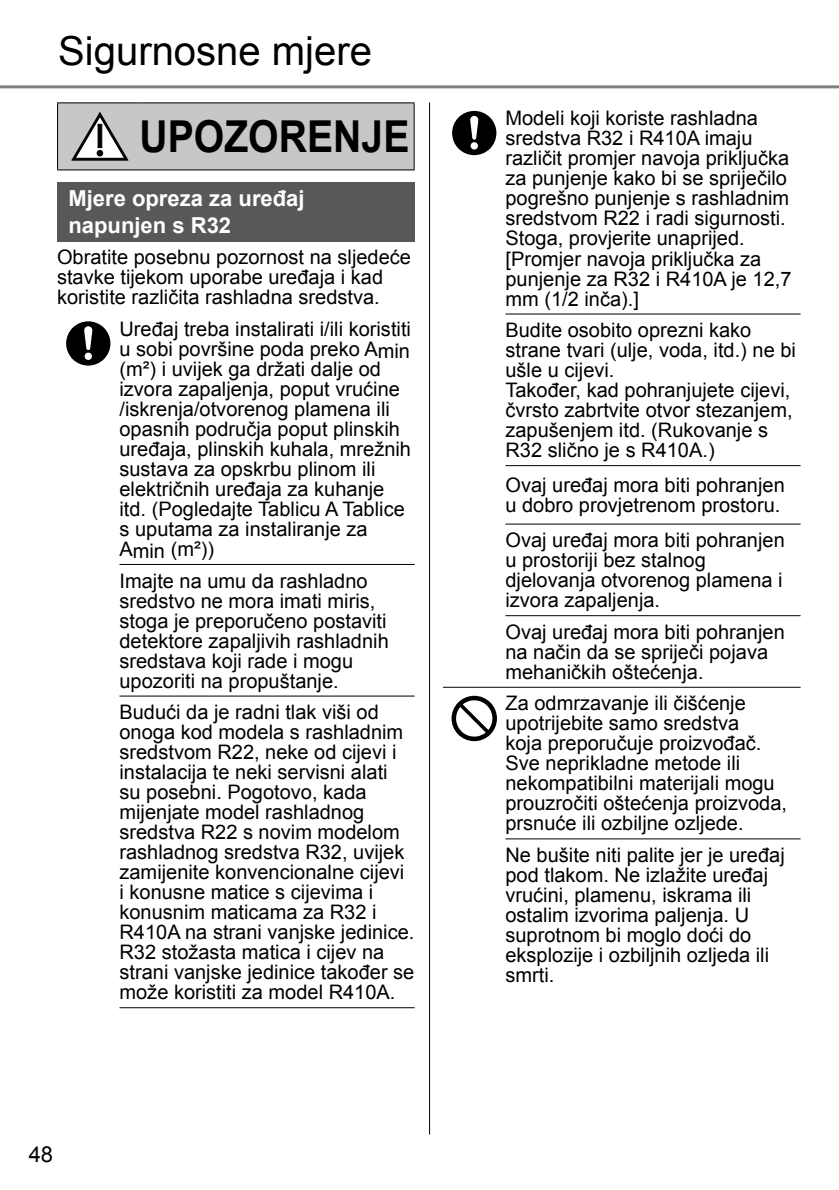
<style>
.page{position:relative;width:839px;height:1190px;background:#fff}
.page>*{position:absolute;margin:0;border:0;box-sizing:border-box;transform-origin:0 0}
.t1{font:700 44px "Arial";color:#000;scale:.89 1}
.t2{font:40px "Arial";color:#000}
.t3{font:700 22px/26.4px "Arial";color:#fff}
.t4{font:22px "Arial";color:#000}
.t5{font:20px/20px "Arial";color:#000}
</style>
<div class="page">
<hr style="left:0;top:85px;width:838px;height:3px;background:#808080">
<hr style="left:429px;top:102px;width:1px;height:1032px;background:#000">
<hr style="left:57px;top:103px;width:1px;height:66px;background:#000">
<hr style="left:57px;top:102px;width:82px;height:1px;background:#000">
<hr style="left:57px;top:169px;width:82px;height:1px;background:#000">
<hr style="left:139px;top:102px;width:275px;height:1px;background:#000">
<svg style="left:58px;top:103px;width:356px;height:67px;background:#c0c0c0"></svg>
<div style="left:57px;top:182px;width:357px;height:59px;background:#585858"></div>
<hr style="left:119px;top:564px;width:295px;height:1px;background:#000">
<hr style="left:119px;top:695px;width:295px;height:1px;background:#000">
<hr style="left:119px;top:1007px;width:295px;height:1px;background:#000">
<svg style="left:66px;top:321px;width:44px;height:44px"></svg>
<hr style="left:505px;top:465px;width:295px;height:1px;background:#000">
<hr style="left:505px;top:523px;width:295px;height:1px;background:#000">
<hr style="left:505px;top:615px;width:295px;height:1px;background:#000">
<hr style="left:443px;top:687px;width:357px;height:1px;background:#000">
<hr style="left:505px;top:838px;width:295px;height:1px;background:#000">
<hr style="left:505px;top:313px;width:295px;height:1px;background:#000">
<svg style="left:452px;top:111px;width:44px;height:44px"></svg>
<svg style="left:451px;top:696px;width:45px;height:45px"></svg>
<h2 class="t2" style="left:58px;top:28px;width:315px">Sigurnosne mjere</h2>
<h1 class="t1" style="left:139px;top:113px;width:305px">UPOZORENJE</h1>
<p class="t3" style="left:68px;top:185px;width:237px">Mjere opreza za uređaj napunjen s R32</p>
<p class="t5" style="left:57px;top:247px;width:355px">Obratite posebnu pozornost na sljedeće stavke tijekom uporabe uređaja i kad koristite različita rashladna sredstva.</p>
<p class="t5" style="left:119px;top:319px;width:293px">Uređaj treba instalirati i/ili koristiti u sobi površine poda preko Amin (m²) i uvijek ga držati dalje od izvora zapaljenja, poput vrućine /iskrenja/otvorenog plamena ili opasnih područja poput plinskih uređaja, plinskih kuhala, mrežnih sustava za opskrbu plinom ili električnih uređaja za kuhanje itd. (Pogledajte Tablicu A Tablice s uputama za instaliranje za<br>Amin (m²))</p>
<p class="t5" style="left:119px;top:570px;width:270px">Imajte na umu da rashladno sredstvo ne mora imati miris, stoga je preporučeno postaviti detektore zapaljivih rashladnih sredstava koji rade i mogu upozoriti na propuštanje.</p>
<p class="t5" style="left:119px;top:702px;width:296px">Budući da je radni tlak viši od onoga kod modela s rashladnim sredstvom R22, neke od cijevi i instalacija te neki servisni alati<br>su posebni. Pogotovo, kada mijenjate model rashladnog sredstva R22 s novim modelom rashladnog sredstva R32, uvijek zamijenite konvencionalne cijevi<br>i konusne matice s cijevima i konusnim maticama za R32 i<br>R410A na strani vanjske jedinice.<br>R32 stožasta matica i cijev na strani vanjske jedinice također se može koristiti za model R410A.</p>
<p class="t4" style="left:29px;top:1142px;width:26px">48</p>
<p class="t5" style="left:505px;top:108px;width:287px">Modeli koji koriste rashladna sredstva R32 i R410A imaju različit promjer navoja priključka za punjenje kako bi se spriječilo pogrešno punjenje s rashladnim sredstvom R22 i radi sigurnosti.<br>Stoga, provjerite unaprijed. [Promjer navoja priključka za punjenje za R32 i R410A je 12,7 mm (1/2 inča).]</p>
<p class="t5" style="left:505px;top:320px;width:292px">Budite osobito oprezni kako strane tvari (ulje, voda, itd.) ne bi ušle u cijevi.<br>Također, kad pohranjujete cijevi, čvrsto zabrtvite otvor stezanjem, zapušenjem itd. (Rukovanje s<br>R32 slično je s R410A.)</p>
<p class="t5" style="left:505px;top:475px;width:281px">Ovaj uređaj mora biti pohranjen u dobro provjetrenom prostoru.</p>
<p class="t5" style="left:505px;top:530px;width:281px">Ovaj uređaj mora biti pohranjen u prostoriji bez stalnog djelovanja otvorenog plamena i izvora zapaljenja.</p>
<p class="t5" style="left:505px;top:622px;width:281px">Ovaj uređaj mora biti pohranjen na način da se spriječi pojava mehaničkih oštećenja.</p>
<p class="t5" style="left:505px;top:693px;width:283px">Za odmrzavanje ili čišćenje upotrijebite samo sredstva<br>koja preporučuje proizvođač.<br>Sve neprikladne metode ili nekompatibilni materijali mogu prouzročiti oštećenja proizvoda, prsnuće ili ozbiljne ozljede.</p>
<p class="t5" style="left:505px;top:845px;width:281px">Ne bušite niti palite jer je uređaj pod tlakom. Ne izlažite uređaj vrućini, plamenu, iskrama ili ostalim izvorima paljenja. U suprotnom bi moglo doći do eksplozije i ozbiljnih ozljeda ili smrti.</p>
</div>
